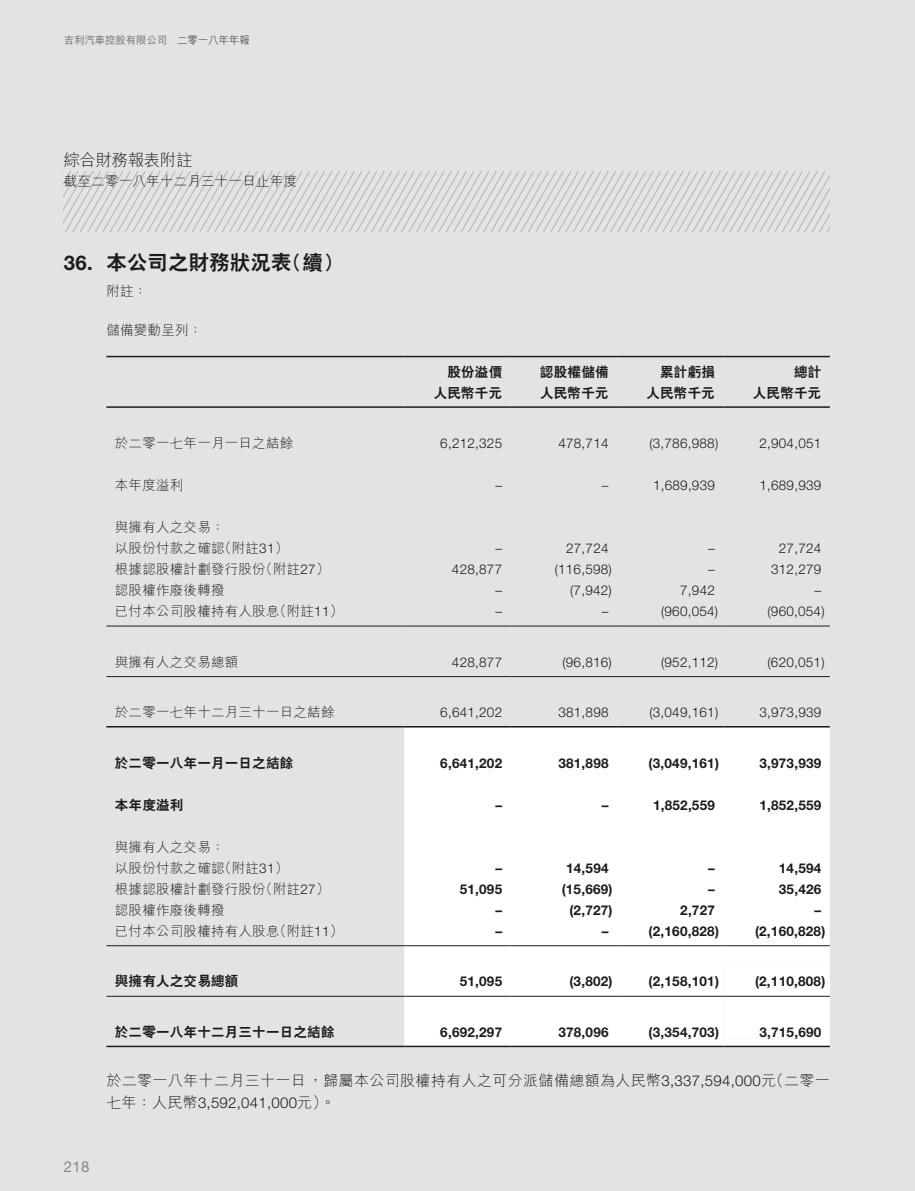
<style>
.page{position:relative;width:915px;height:1191px;background:#fff}
.page>*{position:absolute;margin:0;border:0;box-sizing:border-box;transform-origin:0 0}
.t1{font:800 20.25px "C Hei 2 HK";letter-spacing:.015em;color:#1c1c1b}
.t2{font:300 16.5px "M Hei HK";letter-spacing:-.03em;color:#1c1c1b}
.t3{font:300 15px "M Hei HK";letter-spacing:.025em;color:#1c1c1b}
.t4{font:300 15px "Helvetica Neue LT Std";letter-spacing:.015em;color:#1c1c1b}
.t5{font:15px "Helvetica Neue LT Std";color:#878787}
.t6{font:300 13.5px/21px "M Hei HK";letter-spacing:.015em;color:#1c1c1b}
.t7{font:700 13.5px "Helvetica Neue LT Std";letter-spacing:.015em;color:#1c1c1b}
.t8{font:300 13.5px "Helvetica Neue LT Std";letter-spacing:.015em;color:#1c1c1b}
.t9{font:800 13.5px "C Hei 2 HK";letter-spacing:.015em;color:#1c1c1b}
.t10{font:500 10.5px "M Hei HK";letter-spacing:-.02em;color:#6f6f6f}
.s1{font-weight:300;color:#1c1c1b}
.s2{font-family:"Helvetica Neue LT Std";font-weight:700}
.s3{font-family:"Helvetica Neue LT Std"}
.s4{font-family:"M Hei HK"}
</style>
<div class="page">
<hr style="left:914px;top:0;width:1px;height:1191px;background:#e3e3e3">
<div style="left:0;top:0;width:914px;height:1191px;background:#e3e3e3"></div>
<svg style="left:64px;top:171px;width:765px;height:60px"></svg>
<div style="left:404px;top:727px;width:425px;height:318px;background:#fff"></div>
<div style="left:723px;top:967px;width:106px;height:71px;background:#fff"></div>
<hr style="left:106px;top:356px;width:298px;height:1px;background:#1c1c1b">
<hr style="left:404px;top:356px;width:106px;height:1px;background:#1c1c1b">
<hr style="left:510px;top:356px;width:107px;height:1px;background:#1c1c1b">
<hr style="left:617px;top:356px;width:106px;height:1px;background:#1c1c1b">
<hr style="left:723px;top:356px;width:106px;height:1px;background:#1c1c1b">
<hr style="left:106px;top:406px;width:298px;height:2px;background:#1c1c1b">
<hr style="left:404px;top:406px;width:106px;height:2px;background:#1c1c1b">
<hr style="left:510px;top:406px;width:107px;height:2px;background:#1c1c1b">
<hr style="left:617px;top:406px;width:106px;height:2px;background:#1c1c1b">
<hr style="left:723px;top:406px;width:106px;height:2px;background:#1c1c1b">
<hr style="left:106px;top:625px;width:298px;height:1px;background:#1c1c1b">
<hr style="left:404px;top:625px;width:106px;height:1px;background:#1c1c1b">
<hr style="left:510px;top:625px;width:107px;height:1px;background:#1c1c1b">
<hr style="left:617px;top:625px;width:106px;height:1px;background:#1c1c1b">
<hr style="left:723px;top:625px;width:106px;height:1px;background:#1c1c1b">
<hr style="left:106px;top:676px;width:298px;height:1px;background:#1c1c1b">
<hr style="left:404px;top:676px;width:106px;height:1px;background:#1c1c1b">
<hr style="left:510px;top:676px;width:107px;height:1px;background:#1c1c1b">
<hr style="left:617px;top:676px;width:106px;height:1px;background:#1c1c1b">
<hr style="left:723px;top:676px;width:106px;height:1px;background:#1c1c1b">
<hr style="left:106px;top:726px;width:298px;height:1px;background:#1c1c1b">
<hr style="left:404px;top:726px;width:106px;height:1px;background:#1c1c1b">
<hr style="left:510px;top:726px;width:107px;height:1px;background:#1c1c1b">
<hr style="left:617px;top:726px;width:106px;height:1px;background:#1c1c1b">
<hr style="left:723px;top:726px;width:106px;height:1px;background:#1c1c1b">
<hr style="left:106px;top:945px;width:298px;height:1px;background:#1c1c1b">
<hr style="left:404px;top:945px;width:106px;height:1px;background:#1c1c1b">
<hr style="left:510px;top:945px;width:107px;height:1px;background:#1c1c1b">
<hr style="left:617px;top:945px;width:106px;height:1px;background:#1c1c1b">
<hr style="left:723px;top:945px;width:106px;height:1px;background:#1c1c1b">
<hr style="left:106px;top:996px;width:298px;height:1px;background:#1c1c1b">
<hr style="left:404px;top:996px;width:106px;height:1px;background:#1c1c1b">
<hr style="left:510px;top:996px;width:107px;height:1px;background:#1c1c1b">
<hr style="left:617px;top:996px;width:106px;height:1px;background:#1c1c1b">
<hr style="left:723px;top:996px;width:106px;height:1px;background:#1c1c1b">
<hr style="left:106px;top:1045px;width:298px;height:2px;background:#1c1c1b">
<hr style="left:404px;top:1045px;width:106px;height:2px;background:#1c1c1b">
<hr style="left:510px;top:1045px;width:107px;height:2px;background:#1c1c1b">
<hr style="left:617px;top:1045px;width:106px;height:2px;background:#1c1c1b">
<hr style="left:723px;top:1045px;width:106px;height:2px;background:#1c1c1b">
<p class="t10" style="left:64px;top:32px;width:187px">吉利汽車控股有限公司 <span class="s1">二零一八年年報</span></p>
<p class="t2" style="left:64px;top:148px;width:130px">綜合財務報表附註</p>
<p class="t6" style="left:64px;top:170px;width:235px">截至二零一八年十二月三十一日止年度</p>
<h1 class="t1" style="left:64px;top:249px;width:281px"><span class="s2">36.</span> 本公司之財務狀況表（續）</h1>
<p class="t6" style="left:106px;top:279px;width:42px">附註：</p>
<p class="t6" style="left:106px;top:318px;width:97px">儲備變動呈列：</p>
<p class="t9" style="left:447px;top:362px;width:56px">股份溢價</p>
<p class="t9" style="left:540px;top:362px;width:70px">認股權儲備</p>
<p class="t9" style="left:660px;top:362px;width:56px">累計虧損</p>
<p class="t9" style="left:793px;top:362px;width:29px">總計</p>
<p class="t9" style="left:433px;top:383px;width:70px">人民幣千元</p>
<p class="t9" style="left:540px;top:383px;width:70px">人民幣千元</p>
<p class="t9" style="left:646px;top:383px;width:70px">人民幣千元</p>
<p class="t9" style="left:752px;top:383px;width:70px">人民幣千元</p>
<p class="t6" style="left:115px;top:432px;width:180px">於二零一七年一月一日之結餘</p>
<p class="t8" style="left:440px;top:435px;width:63px">6,212,325</p>
<p class="t8" style="left:558px;top:435px;width:52px">478,714</p>
<p class="t8" style="left:649px;top:435px;width:70px">(3,786,988)</p>
<p class="t8" style="left:759px;top:435px;width:63px">2,904,051</p>
<p class="t6" style="left:115px;top:474px;width:70px">本年度溢利</p>
<p class="t8" style="left:495px;top:477px;width:8px">–</p>
<p class="t8" style="left:601px;top:477px;width:8px">–</p>
<p class="t8" style="left:652px;top:477px;width:63px">1,689,939</p>
<p class="t8" style="left:759px;top:477px;width:63px">1,689,939</p>
<p class="t6" style="left:115px;top:516px;width:175px">與擁有人之交易：<br>以股份付款之確認（附註<span class="s3">31</span>）</p>
<p class="t8" style="left:495px;top:540px;width:8px">–</p>
<p class="t8" style="left:566px;top:540px;width:44px">27,724</p>
<p class="t8" style="left:708px;top:540px;width:8px">–</p>
<p class="t8" style="left:778px;top:540px;width:44px">27,724</p>
<p class="t6" style="left:115px;top:558px;width:216px">根據認股權計劃發行股份（附註<span class="s3">27</span>）</p>
<p class="t8" style="left:452px;top:561px;width:52px">428,877</p>
<p class="t8" style="left:554px;top:561px;width:59px">(116,598)</p>
<p class="t8" style="left:708px;top:561px;width:8px">–</p>
<p class="t8" style="left:770px;top:561px;width:52px">312,279</p>
<p class="t6" style="left:115px;top:579px;width:111px">認股權作廢後轉撥</p>
<p class="t8" style="left:495px;top:582px;width:8px">–</p>
<p class="t8" style="left:570px;top:582px;width:43px">(7,942)</p>
<p class="t8" style="left:680px;top:582px;width:36px">7,942</p>
<p class="t8" style="left:814px;top:582px;width:8px">–</p>
<p class="t6" style="left:115px;top:600px;width:230px">已付本公司股權持有人股息（附註<span class="s3">11</span>）</p>
<p class="t8" style="left:495px;top:603px;width:8px">–</p>
<p class="t8" style="left:601px;top:603px;width:8px">–</p>
<p class="t8" style="left:660px;top:603px;width:59px">(960,054)</p>
<p class="t8" style="left:767px;top:603px;width:59px">(960,054)</p>
<p class="t6" style="left:115px;top:651px;width:125px">與擁有人之交易總額</p>
<p class="t8" style="left:452px;top:653px;width:52px">428,877</p>
<p class="t8" style="left:562px;top:653px;width:51px">(96,816)</p>
<p class="t8" style="left:660px;top:653px;width:59px">(952,112)</p>
<p class="t8" style="left:767px;top:653px;width:59px">(620,051)</p>
<p class="t6" style="left:115px;top:701px;width:221px">於二零一七年十二月三十一日之結餘</p>
<p class="t8" style="left:440px;top:704px;width:63px">6,641,202</p>
<p class="t8" style="left:558px;top:704px;width:52px">381,898</p>
<p class="t8" style="left:649px;top:704px;width:70px">(3,049,161)</p>
<p class="t8" style="left:759px;top:704px;width:63px">3,973,939</p>
<p class="t9" style="left:115px;top:754px;width:180px">於二零一八年一月一日之結餘</p>
<p class="t7" style="left:440px;top:754px;width:63px">6,641,202</p>
<p class="t7" style="left:558px;top:754px;width:52px">381,898</p>
<p class="t7" style="left:648px;top:754px;width:72px">(3,049,161)</p>
<p class="t7" style="left:759px;top:754px;width:63px">3,973,939</p>
<p class="t9" style="left:115px;top:796px;width:70px">本年度溢利</p>
<p class="t7" style="left:495px;top:796px;width:8px">–</p>
<p class="t7" style="left:601px;top:796px;width:8px">–</p>
<p class="t7" style="left:652px;top:796px;width:63px">1,852,559</p>
<p class="t7" style="left:759px;top:796px;width:63px">1,852,559</p>
<p class="t6" style="left:115px;top:836px;width:175px">與擁有人之交易：<br>以股份付款之確認（附註<span class="s3">31</span>）</p>
<p class="t7" style="left:495px;top:859px;width:8px">–</p>
<p class="t7" style="left:566px;top:859px;width:44px">14,594</p>
<p class="t7" style="left:708px;top:859px;width:8px">–</p>
<p class="t7" style="left:778px;top:859px;width:44px">14,594</p>
<p class="t6" style="left:115px;top:878px;width:216px">根據認股權計劃發行股份（附註<span class="s3">27</span>）</p>
<p class="t7" style="left:459px;top:880px;width:44px">51,095</p>
<p class="t7" style="left:561px;top:880px;width:52px">(15,669)</p>
<p class="t7" style="left:708px;top:880px;width:8px">–</p>
<p class="t7" style="left:778px;top:880px;width:44px">35,426</p>
<p class="t6" style="left:115px;top:899px;width:111px">認股權作廢後轉撥</p>
<p class="t7" style="left:495px;top:901px;width:8px">–</p>
<p class="t7" style="left:569px;top:901px;width:45px">(2,727)</p>
<p class="t7" style="left:680px;top:901px;width:36px">2,727</p>
<p class="t7" style="left:814px;top:901px;width:8px">–</p>
<p class="t6" style="left:115px;top:920px;width:230px">已付本公司股權持有人股息（附註<span class="s3">11</span>）</p>
<p class="t7" style="left:495px;top:922px;width:8px">–</p>
<p class="t7" style="left:601px;top:922px;width:8px">–</p>
<p class="t7" style="left:648px;top:922px;width:72px">(2,160,828)</p>
<p class="t7" style="left:754px;top:922px;width:72px">(2,160,828)</p>
<p class="t9" style="left:115px;top:972px;width:125px">與擁有人之交易總額</p>
<p class="t7" style="left:459px;top:973px;width:44px">51,095</p>
<p class="t7" style="left:569px;top:973px;width:45px">(3,802)</p>
<p class="t7" style="left:648px;top:973px;width:72px">(2,158,101)</p>
<p class="t7" style="left:754px;top:973px;width:72px">(2,110,808)</p>
<p class="t9" style="left:115px;top:1023px;width:221px">於二零一八年十二月三十一日之結餘</p>
<p class="t7" style="left:440px;top:1023px;width:63px">6,692,297</p>
<p class="t7" style="left:558px;top:1023px;width:52px">378,096</p>
<p class="t7" style="left:648px;top:1023px;width:72px">(3,354,703)</p>
<p class="t7" style="left:759px;top:1023px;width:63px">3,715,690</p>
<p class="t3" style="left:106px;top:1069px;width:724px">於二零一八年十二月三十一日，歸屬本公司股權持有人之可分派儲備總額為人民幣<span class="s3">3,337,594,000</span>元（二零一</p>
<p class="t4" style="left:106px;top:1093px;width:230px"><span class="s4">七年：人民幣</span>3,592,041,000<span class="s4">元）。</span></p>
<p class="t5" style="left:64px;top:1157px;width:27px">218</p>
</div>
